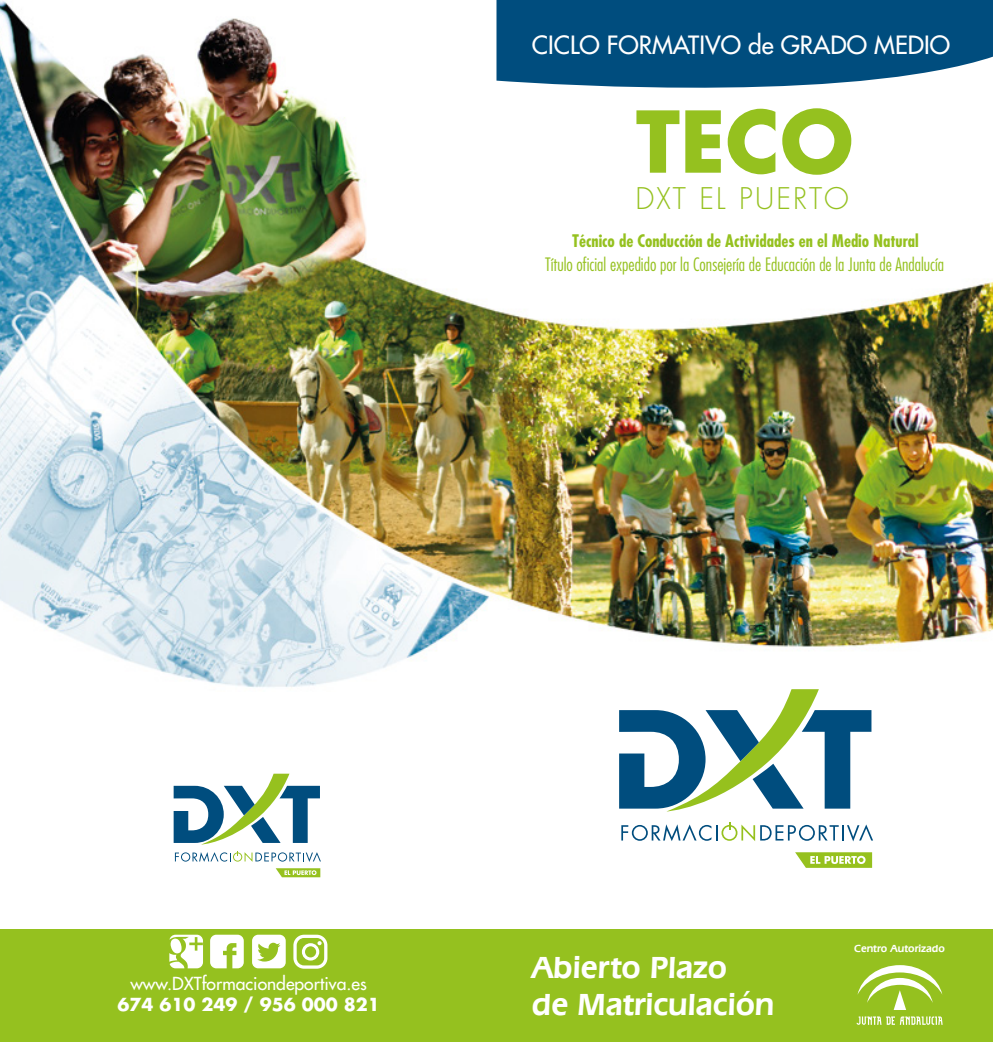
<style>
.page{position:relative;width:993px;height:1042px;background:#fff}
.page>*{position:absolute;margin:0;border:0;box-sizing:border-box;transform-origin:0 0}
.t1{font:700 82.6px "Futura Std";color:#95c11f}
.t2{font:600 32.02px/37.4px "Eras IT Cby BT";color:#fff}
.t3{font:300 29.05px "Futura Std";letter-spacing:.075em;color:#95c11f}
.t4{font:500 24.5px "Futura Std";color:#fff}
.t5{font:300 condensed 18.03px "Futura";color:#95c11f}
.t6{font:500 17.5px "Futura Std";color:#fff}
.t7{font:700 17.5px "Futura Std";color:#fff}
.t8{font:700 condensed 16.8px "Futura";color:#95c11f}
.t9{font:600 10.85px "Eras IT Cby BT";color:#fff}
</style>
<div class="page">
<img style="left:0;top:0;width:992px;height:878px">
<svg style="left:496px;top:0;width:496px;height:104px;fill:#004d7e"></svg>
<div style="left:0;top:929px;width:992px;height:113px;background:#95c11f"></div>
<svg style="left:856px;top:1016px;width:86px;height:9px"></svg>
<svg style="left:857px;top:965px;width:85px;height:45px"></svg>
<svg style="left:210px;top:934px;width:34px;height:34px"></svg>
<svg style="left:252px;top:934px;width:33px;height:34px"></svg>
<svg style="left:169px;top:934px;width:34px;height:34px"></svg>
<div style="left:496px;top:208px;width:5px;height:39px;background:#fff"></div>
<svg style="left:619px;top:689px;width:252px;height:122px"></svg>
<svg style="left:621px;top:822px;width:133px;height:19px"></svg>
<svg style="left:760px;top:824px;width:112px;height:17px"></svg>
<svg style="left:794px;top:852px;width:77px;height:16px"></svg>
<svg style="left:173px;top:773px;width:147px;height:71px"></svg>
<svg style="left:175px;top:851px;width:146px;height:11px"></svg>
<svg style="left:275px;top:868px;width:45px;height:9px"></svg>
<svg style="left:293px;top:934px;width:34px;height:34px"></svg>
<h3 class="t4" style="left:531px;top:30px;width:419px">CICLO FORMATIVO de GRADO MEDIO</h3>
<h1 class="t1" style="left:635px;top:87px;width:219px">TECO</h1>
<h3 class="t3" style="left:635px;top:180px;width:215px">DXT EL PUERTO</h3>
<p class="t8" style="left:572px;top:230px;width:348px">Técnico de Conducción de Actividades en el Medio Natural</p>
<p class="t5" style="left:545px;top:253px;width:400px">Título oficial expedido por la Consejería de Educación de la Junta de Andalucía</p>
<p class="t6" style="left:130px;top:973px;width:238px">www.DXTformaciondeportiva.es</p>
<p class="t7" style="left:117px;top:993px;width:264px">674 610 249 / 956 000 821</p>
<h2 class="t2" style="left:531px;top:948px;width:244px">Abierto Plazo<br>de Matriculación</h2>
<p class="t9" style="left:854px;top:942px;width:92px">Centro Autorizado</p>
</div>
